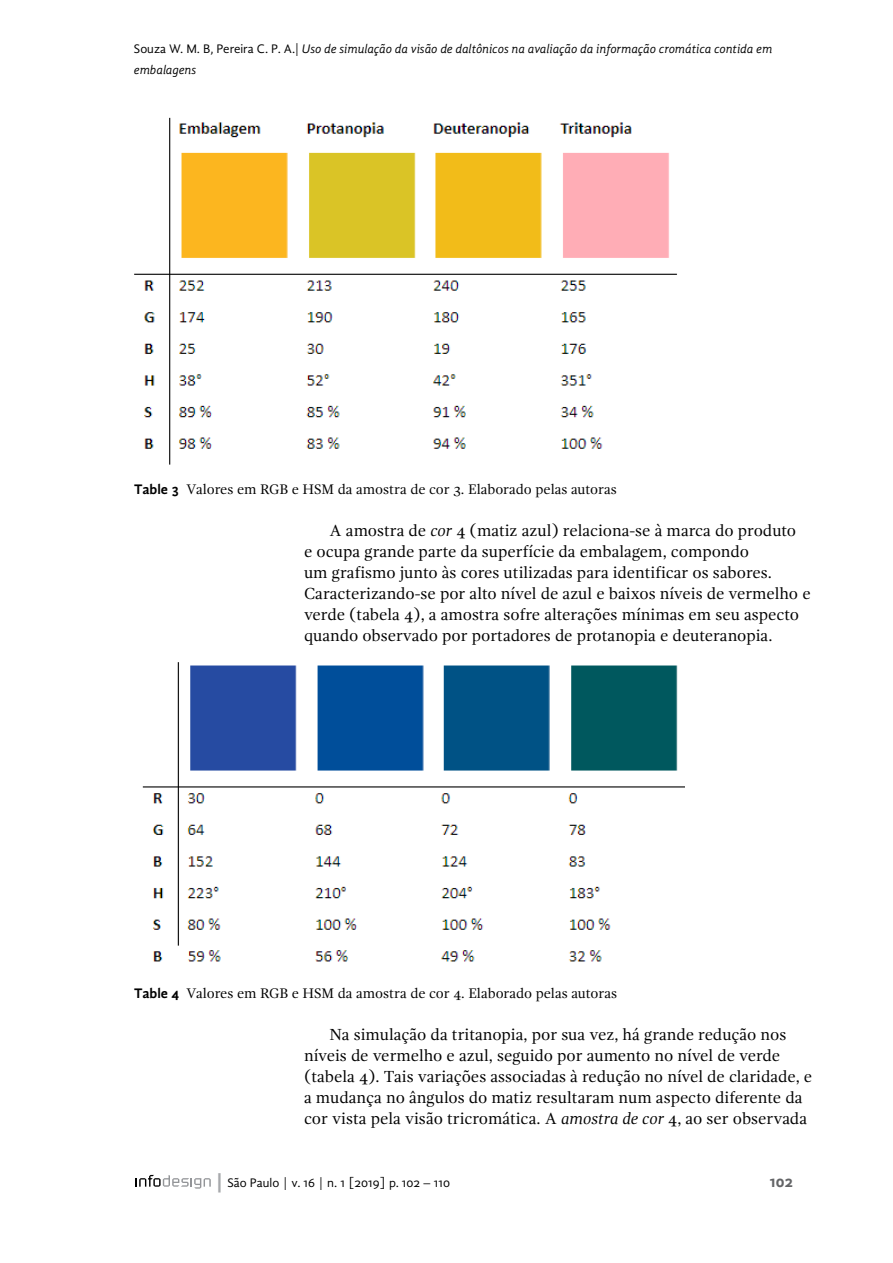
<style>
.page{position:relative;width:893px;height:1263px;background:#fff}
.page>*{position:absolute;margin:0;border:0;box-sizing:border-box;transform-origin:0 0}
.t1{font:16.5px/21px "Gandhi Serif";color:#000}
.t2{font:700 16.5px "Gandhi Sans";color:#636466}
.t3{font:14.25px "Gandhi Serif";letter-spacing:-.005em;color:#000}
.t4{font:italic 12.75px/21px "Gandhi Sans";letter-spacing:-.01em;color:#000}
.t5{font:12.75px "Gandhi Sans";color:#000}
.s1{font-style:normal}
.s2{font-family:"Gandhi Sans";font-weight:700}
.s3{font-style:italic}
.s4{font-size:19.2px;color:#a7a9ac}
</style>
<div class="page">
<svg style="left:136px;top:1175px;width:75px;height:13px"></svg>
<img style="left:134px;top:117px;width:543px;height:348px">
<img style="left:142px;top:662px;width:542px;height:300px">
<p class="t4" style="left:134px;top:38px;width:640px"><span class="s1">Souza W. M. B, Pereira C. P. A.|</span> Uso de simulação da visão de daltônicos na avaliação da informação cromática contida em embalagens</p>
<p class="t3" style="left:134px;top:481px;width:484px"><span class="s2">Table 3</span> Valores em RGB e HSM da amostra de cor 3. Elaborado pelas autoras</p>
<p class="t1" style="left:304px;top:520px;width:508px;text-indent:26px">A amostra de <span class="s3">cor</span> 4 (matiz azul) relaciona-se à marca do produto<br>e ocupa grande parte da superfície da embalagem, compondo<br>um grafismo junto às cores utilizadas para identificar os sabores.<br>Caracterizando-se por alto nível de azul e baixos níveis de vermelho e verde (tabela 4), a amostra sofre alterações mínimas em seu aspecto quando observado por portadores de protanopia e deuteranopia.</p>
<p class="t3" style="left:134px;top:985px;width:485px"><span class="s2">Table 4</span> Valores em RGB e HSM da amostra de cor 4. Elaborado pelas autoras</p>
<p class="t1" style="left:304px;top:1024px;width:510px;text-indent:26px">Na simulação da tritanopia, por sua vez, há grande redução nos níveis de vermelho e azul, seguido por aumento no nível de verde (tabela 4). Tais variações associadas à redução no nível de claridade, e a mudança no ângulos do matiz resultaram num aspecto diferente da cor vista pela visão tricromática. A <span class="s3">amostra de cor</span> 4, ao ser observada</p>
<p class="t5" style="left:214px;top:1175px;width:238px"><span class="s4">|</span>São Paulo | v. 16 | n. 1 [2019] p. 102 – 110</p>
<p class="t2" style="left:770px;top:1171px;width:25px">102</p>
</div>
